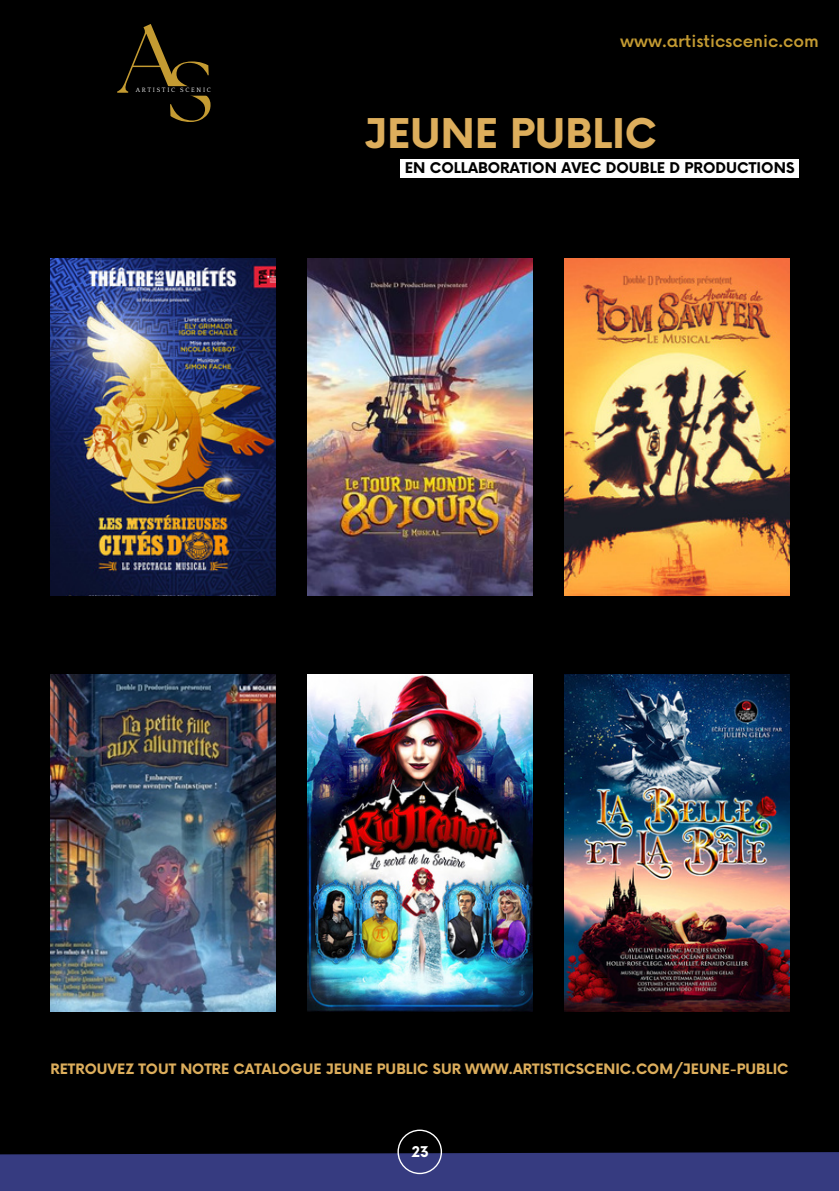
<style>
.page{position:relative;width:839px;height:1191px;background:#fff}
.page>*{position:absolute;margin:0;border:0;box-sizing:border-box;transform-origin:0 0}
.t1{font:97.2px "The Seasons";color:#c49b32}
.t2{font:84.4px "The Seasons";color:#c49b32}
.t3{font:700 40px "Now";color:#ddae5c}
.t4{font:500 17px "Now";color:#c49b32}
.t5{font:700 14.4px "Now";color:#000}
.t6{font:700 14.4px "Now";color:#fff}
.t7{font:700 14px "Now";color:#ddae5c}
.t8{font:6.4px "Quattrocento";letter-spacing:.255em;color:#fff}
</style>
<div class="page">
<div style="left:0;top:0;width:838px;height:1129px;background:#000"></div>
<svg style="left:0;top:1129px;width:838px;height:62px;background:#21244e"></svg>
<div style="left:830px;top:208px;width:8px;height:515px;background:#000"></div>
<img style="left:50px;top:258px;width:225px;height:338px">
<div style="left:0;top:0;width:292px;height:148px;background:#000"></div>
<div style="left:332px;top:96px;width:357px;height:80px;background:#000"></div>
<div style="left:400px;top:159px;width:398px;height:18px;background:#fff"></div>
<div style="left:132px;top:86px;width:89px;height:10px;background:#000;border-radius:2px"></div>
<svg style="left:397px;top:1130px;width:45px;height:44px;background:#2e304e"></svg>
<img style="left:307px;top:258px;width:225px;height:338px">
<img style="left:564px;top:258px;width:225px;height:338px">
<img style="left:50px;top:674px;width:225px;height:338px">
<img style="left:307px;top:674px;width:225px;height:338px">
<img style="left:564px;top:674px;width:225px;height:338px">
<p class="t1" style="left:119px;top:15px;width:64px">A</p>
<p class="t2" style="left:167px;top:54px;width:48px">S</p>
<p class="t8" style="left:136px;top:87px;width:77px">ARTISTIC SCENIC</p>
<p class="t4" style="left:620px;top:32px;width:200px">www.artisticscenic.com</p>
<p class="t3" style="left:364px;top:112px;width:294px">JEUNE PUBLIC</p>
<p class="t5" style="left:405px;top:160px;width:391px">EN COLLABORATION AVEC DOUBLE D PRODUCTIONS</p>
<p class="t7" style="left:50px;top:1061px;width:739px">RETROUVEZ TOUT NOTRE CATALOGUE JEUNE PUBLIC SUR WWW.ARTISTICSCENIC.COM/JEUNE-PUBLIC</p>
<p class="t6" style="left:412px;top:1144px;width:19px">23</p>
</div>
